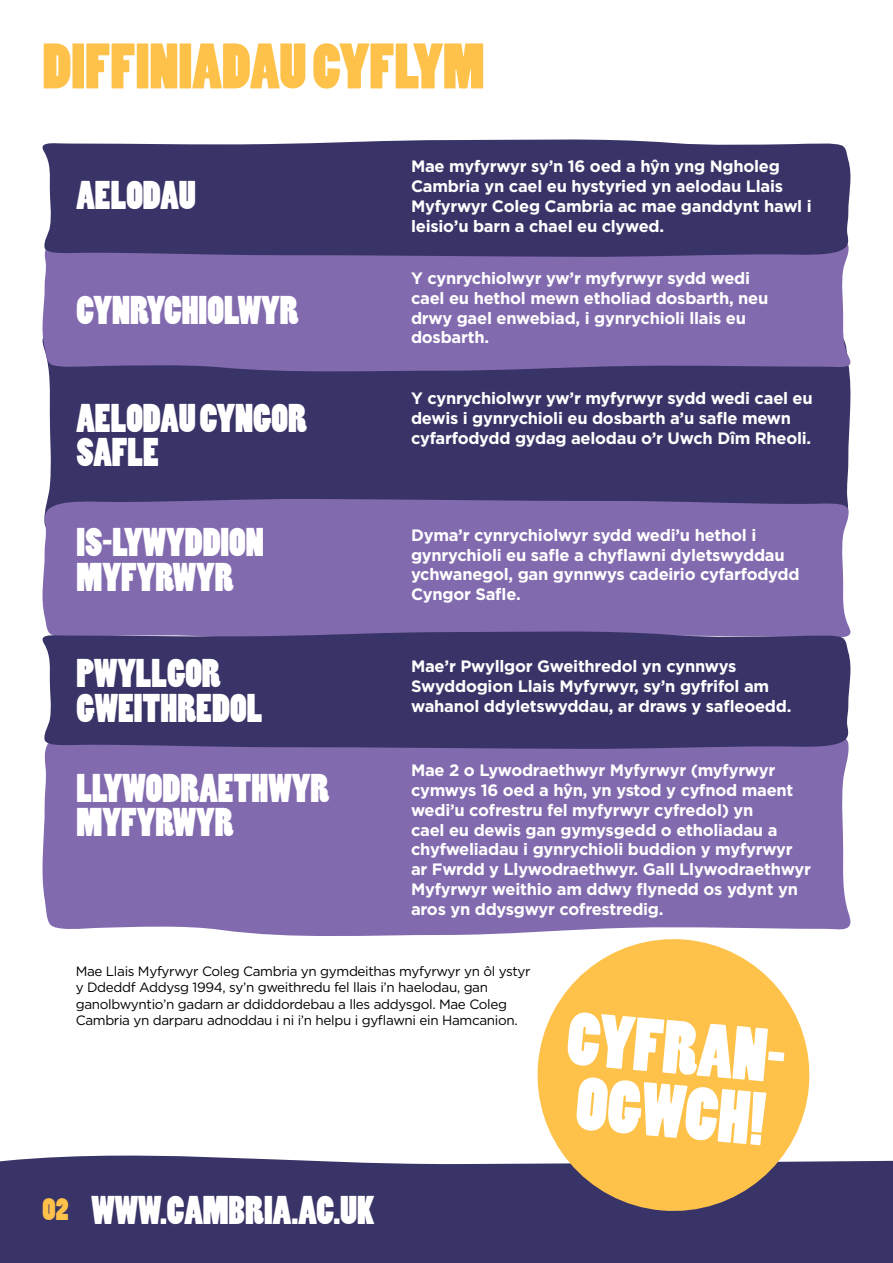
<style>
.page{position:relative;width:893px;height:1263px;background:#fff}
.page>*{position:absolute;margin:0;border:0;box-sizing:border-box;transform-origin:0 0}
.t1{font:60px "Poplar Std";color:#fec24b}
.t2{font:37.5px/34.5px "Poplar Std";color:#fff}
.t3{font:29.55px "Poplar Std";color:#fec24b}
.t4{font:700 16.5px/19.8px "Gotham";letter-spacing:-.015em;color:#fff}
.t5{font:13.5px/16.2px "Gotham";letter-spacing:-.025em;color:#000}
</style>
<div class="page">
<div style="left:47px;top:374px;width:804px;height:125px;background:#393467"></div>
<div style="left:42px;top:257px;width:809px;height:117px;background:#826aaf"></div>
<div style="left:0;top:1155px;width:893px;height:108px;background:#393467"></div>
<div style="left:42px;top:139px;width:809px;height:118px;background:#393467"></div>
<div style="left:42px;top:499px;width:808px;height:130px;background:#826aaf"></div>
<div style="left:42px;top:749px;width:809px;height:187px;background:#826aaf"></div>
<svg style="left:42px;top:629px;width:809px;height:120px;background:#3f396d"></svg>
<svg style="left:531px;top:933px;width:284px;height:284px;fill:#fec24b"></svg>
<svg style="left:567px;top:1012px;width:217px;height:133px"></svg>
<h1 class="t1" style="left:43px;top:33px;width:443px">DIFFINIADAU CYFLYM</h1>
<h2 class="t2" style="left:77px;top:180px;width:121px">AELODAU</h2>
<h2 class="t2" style="left:77px;top:295px;width:224px">CYNRYCHIOLWYR</h2>
<p class="t4" style="left:411px;top:156px;width:402px">Mae myfyrwyr sy’n 16 oed a hŷn yng Ngholeg Cambria yn cael eu hystyried yn aelodau Llais Myfyrwyr Coleg Cambria ac mae ganddynt hawl i leisio’u barn a chael eu clywed.</p>
<p class="t4" style="left:411px;top:268px;width:359px">Y cynrychiolwyr yw’r myfyrwyr sydd wedi cael eu hethol mewn etholiad dosbarth, neu drwy gael enwebiad, i gynrychioli llais eu dosbarth.</p>
<h2 class="t2" style="left:77px;top:403px;width:232px">AELODAU CYNGOR<br>SAFLE</h2>
<p class="t4" style="left:411px;top:389px;width:403px">Y cynrychiolwyr yw’r myfyrwyr sydd wedi cael eu dewis i gynrychioli eu dosbarth a’u safle mewn cyfarfodydd gydag aelodau o’r Uwch Dîm Rheoli.</p>
<h2 class="t2" style="left:77px;top:527px;width:189px">IS-LYWYDDION<br>MYFYRWYR</h2>
<p class="t4" style="left:411px;top:525px;width:390px">Dyma’r cynrychiolwyr sydd wedi’u hethol i gynrychioli eu safle a chyflawni dyletswyddau ychwanegol, gan gynnwys cadeirio cyfarfodydd Cyngor Safle.</p>
<h2 class="t2" style="left:77px;top:658px;width:187px">PWYLLGOR<br>GWEITHREDOL</h2>
<p class="t4" style="left:411px;top:656px;width:382px">Mae’r Pwyllgor Gweithredol yn cynnwys<br>Swyddogion Llais Myfyrwyr, sy’n gyfrifol am wahanol ddyletswyddau, ar draws y safleoedd.</p>
<h2 class="t2" style="left:77px;top:772px;width:254px">LLYWODRAETHWYR<br>MYFYRWYR</h2>
<p class="t4" style="left:411px;top:760px;width:401px">Mae 2 o Lywodraethwyr Myfyrwyr (myfyrwyr cymwys 16 oed a hŷn, yn ystod y cyfnod maent wedi’u cofrestru fel myfyrwyr cyfredol) yn<br>cael eu dewis gan gymysgedd o etholiadau a chyfweliadau i gynrychioli buddion y myfyrwyr ar Fwrdd y Llywodraethwyr. Gall Llywodraethwyr Myfyrwyr weithio am ddwy flynedd os ydynt yn aros yn ddysgwyr cofrestredig.</p>
<p class="t5" style="left:76px;top:963px;width:456px">Mae Llais Myfyrwyr Coleg Cambria yn gymdeithas myfyrwyr yn ôl ystyr y Ddeddf Addysg 1994, sy’n gweithredu fel llais i’n haelodau, gan ganolbwyntio’n gadarn ar ddiddordebau a lles addysgol. Mae Coleg Cambria yn darparu adnoddau i ni i’n helpu i gyflawni ein Hamcanion.</p>
<h3 class="t3" style="left:43px;top:1192px;width:27px">02</h3>
<h2 class="t2" style="left:91px;top:1194px;width:285px">WWW.CAMBRIA.AC.UK</h2>
</div>
